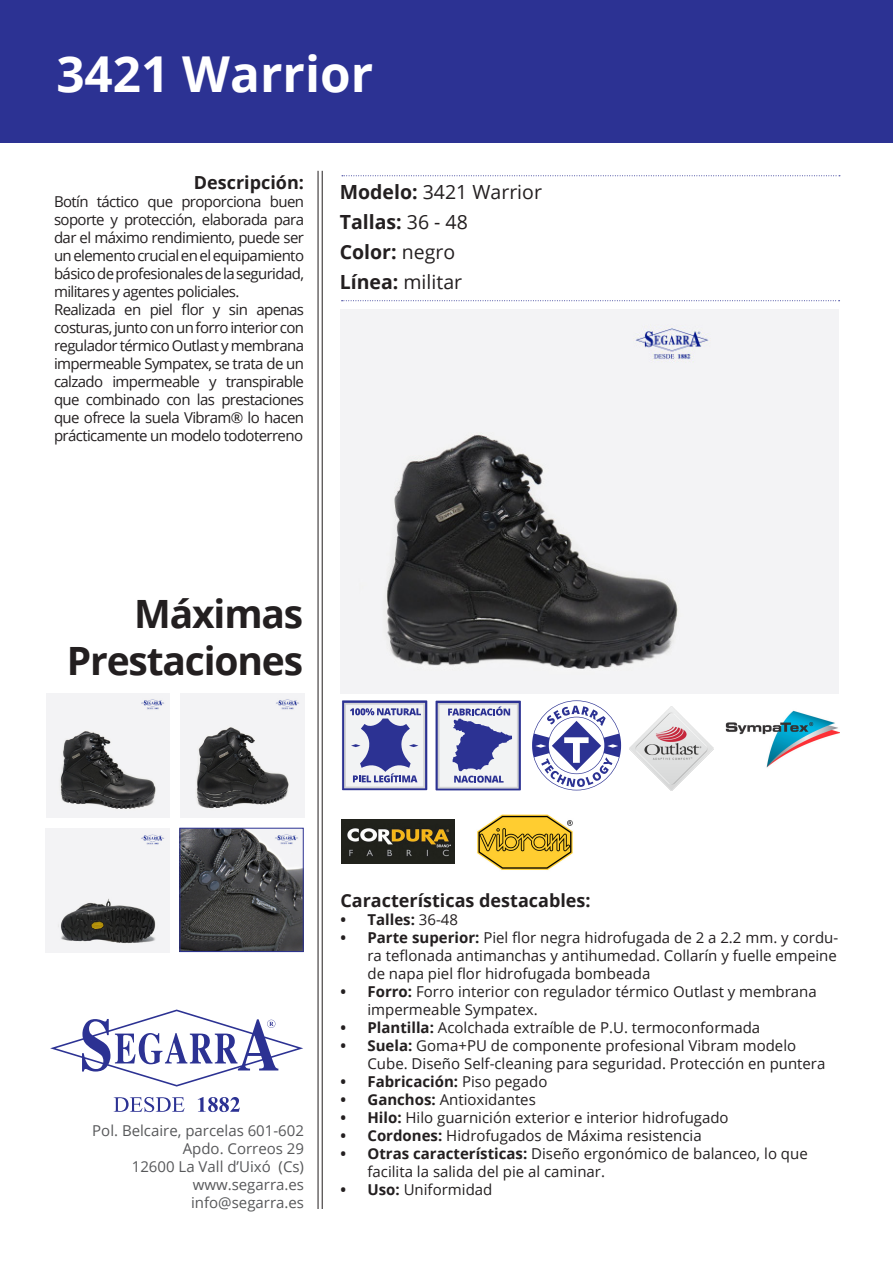
<style>
.page{position:relative;width:893px;height:1263px;background:#fff}
.page>*{position:absolute;margin:0;border:0;box-sizing:border-box;transform-origin:0 0}
.t1{font:700 49.5px "Open Sans";color:#fff}
.t2{font:700 39px "Open Sans";letter-spacing:-.03em;color:#231f20}
.t3{font:19.5px "Open Sans";color:#231f20}
.t4{font:700 19.5px "Open Sans";color:#231f20}
.t5{font:700 18px "Open Sans";color:#231f20}
.t6{font:15px/18px "Open Sans";color:#231f20;text-align:justify}
.t7{font:15px "Open Sans";color:#57585a}
.t8{font:700 15px "Open Sans";color:#231f20}
.s1{font-weight:700}
.s2{font-weight:400}
</style>
<div class="page">
<div style="left:0;top:0;width:893px;height:142px;background:#2c3293"></div>
<hr style="left:318px;top:171px;width:1px;height:1038px;background:#231f20">
<hr style="left:322px;top:171px;width:1px;height:1038px;background:#231f20">
<img style="left:182px;top:830px;width:119px;height:120px">
<div style="left:180px;top:828px;width:123px;height:124px;border:1px solid #2c3293"></div>
<img style="left:180px;top:693px;width:124px;height:124px">
<img style="left:46px;top:694px;width:124px;height:123px">
<div style="left:340px;top:309px;width:499px;height:385px;background:#f3f3f5"></div>
<img style="left:386px;top:328px;width:323px;height:341px">
<img style="left:45px;top:828px;width:124px;height:124px">
<svg style="left:342px;top:175px;width:498px;height:1px"></svg>
<svg style="left:342px;top:300px;width:498px;height:1px"></svg>
<svg style="left:50px;top:1009px;width:253px;height:77px"></svg>
<svg style="left:114px;top:1097px;width:71px;height:15px"></svg>
<svg style="left:198px;top:1097px;width:42px;height:15px"></svg>
<svg style="left:342px;top:700px;width:85px;height:90px"></svg>
<svg style="left:436px;top:701px;width:85px;height:89px"></svg>
<svg style="left:532px;top:700px;width:89px;height:90px"></svg>
<img style="left:725px;top:710px;width:115px;height:58px">
<img style="left:342px;top:819px;width:112px;height:44px">
<img style="left:477px;top:814px;width:96px;height:56px">
<img style="left:629px;top:707px;width:84px;height:84px">
<p class="t1" style="left:56px;top:39px;width:318px">3421 Warrior</p>
<p class="t5" style="left:194px;top:170px;width:112px">Descripción:</p>
<p class="t6" style="left:54px;top:192px;width:252px">Botín táctico que proporciona buen soporte y protección, elaborada para dar el máximo rendimiento, puede ser un elemento crucial en el equipamiento básico de profesionales de la seguridad, militares y agentes policiales.</p>
<p class="t6" style="left:54px;top:300px;width:252px">Realizada en piel flor y sin apenas costuras, junto con un forro interior con regulador térmico Outlast y membrana impermeable Sympatex, se trata de un calzado impermeable y transpirable que combinado con las prestaciones que ofrece la suela Vibram® lo hacen prácticamente un modelo todoterreno</p>
<p class="t3" style="left:340px;top:179px;width:204px"><span class="s1">Modelo:</span> 3421 Warrior</p>
<p class="t4" style="left:340px;top:208px;width:130px">Tallas: <span class="s2">36 - 48</span></p>
<p class="t4" style="left:340px;top:238px;width:117px">Color: <span class="s2">negro</span></p>
<p class="t3" style="left:340px;top:269px;width:124px"><span class="s1">Línea:</span> militar</p>
<p class="t2" style="left:134px;top:586px;width:170px">Máximas</p>
<p class="t2" style="left:67px;top:633px;width:238px">Prestaciones</p>
<p class="t7" style="left:92px;top:1120px;width:213px">Pol. Belcaire, parcelas 601-602</p>
<p class="t7" style="left:183px;top:1138px;width:123px">Apdo. Correos 29</p>
<p class="t7" style="left:132px;top:1156px;width:174px">12600 La Vall d’Uixó (Cs)</p>
<p class="t7" style="left:193px;top:1174px;width:113px">www.segarra.es</p>
<p class="t7" style="left:191px;top:1192px;width:114px">info@segarra.es</p>
<p class="t5" style="left:340px;top:887px;width:252px">Características destacables:</p>
<p class="t8" style="left:340px;top:909px;width:119px">• Talles: <span class="s2">36-48</span></p>
<p class="t6" style="left:367px;top:928px;width:472px;text-indent:-27px"><span class="s1">• Parte superior:</span> Piel flor negra hidrofugada de 2 a 2.2 mm. y cordu&shy;ra teflonada antimanchas y antihumedad. Collarín y fuelle empeine de napa piel flor hidrofugada bombeada</p>
<p class="t6" style="left:367px;top:982px;width:451px;text-indent:-27px"><span class="s1">• Forro:</span> Forro interior con regulador térmico Outlast y membrana impermeable Sympatex.</p>
<p class="t6" style="left:340px;top:1018px;width:421px"><span class="s1">• Plantilla:</span> Acolchada extraíble de P.U. termoconformada</p>
<p class="t6" style="left:367px;top:1036px;width:459px;text-indent:-27px"><span class="s1">• Suela:</span> Goma+PU de componente profesional Vibram modelo<br>Cube. Diseño Self-cleaning para seguridad. Protección en puntera</p>
<p class="t8" style="left:340px;top:1071px;width:208px">• Fabricación: <span class="s2">Piso pegado</span></p>
<p class="t6" style="left:340px;top:1090px;width:197px"><span class="s1">• Ganchos:</span> Antioxidantes</p>
<p class="t6" style="left:340px;top:1108px;width:390px"><span class="s1">• Hilo:</span> Hilo guarnición exterior e interior hidrofugado</p>
<p class="t6" style="left:340px;top:1126px;width:363px"><span class="s1">• Cordones:</span> Hidrofugados de Máxima resistencia</p>
<p class="t6" style="left:367px;top:1144px;width:442px;text-indent:-27px"><span class="s1">• Otras características:</span> Diseño ergonómico de balanceo, lo que facilita la salida del pie al caminar.</p>
<p class="t6" style="left:340px;top:1180px;width:153px"><span class="s1">• Uso:</span> Uniformidad</p>
</div>
